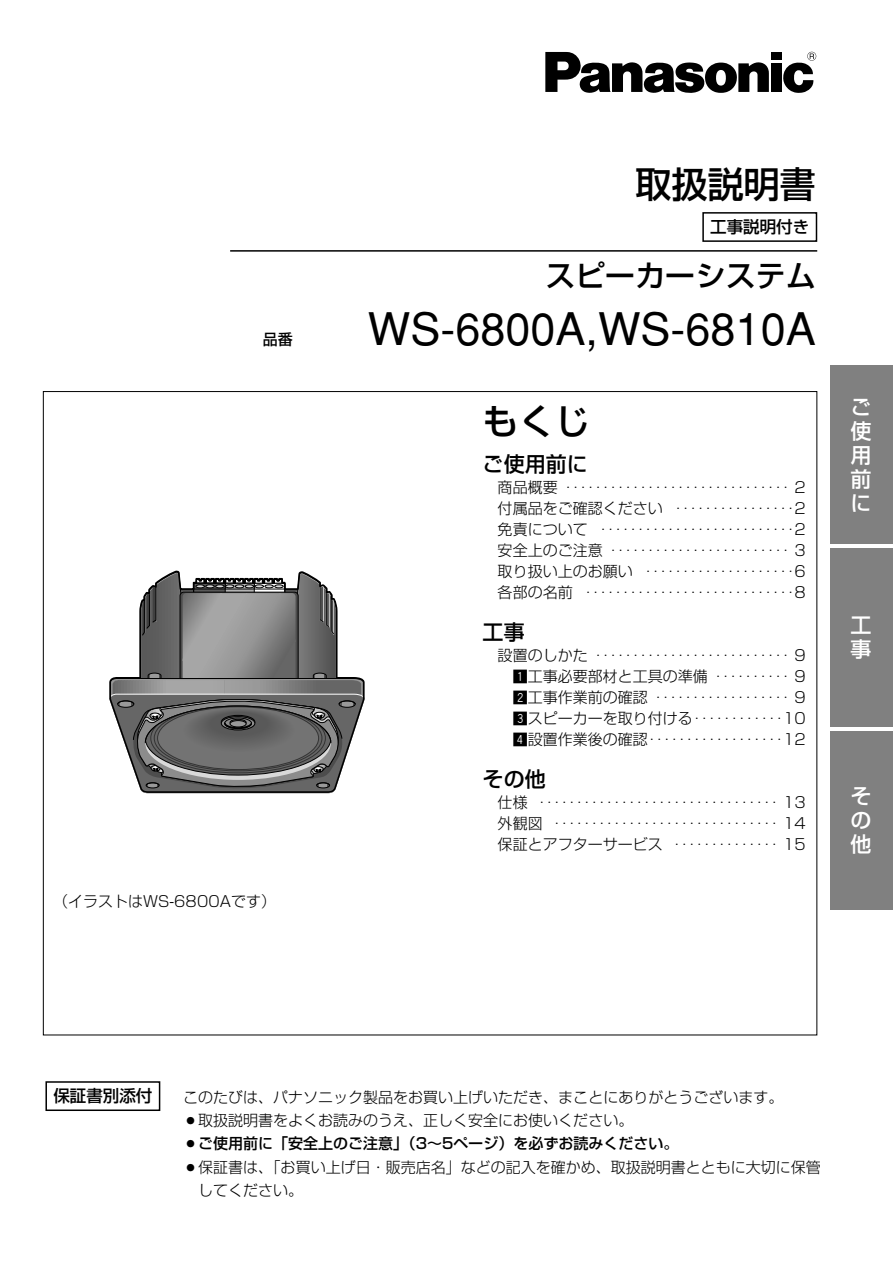
<style>
.page{position:relative;width:893px;height:1263px;background:#fff}
.page>*{position:absolute;margin:0;border:0;box-sizing:border-box;transform-origin:0 0}
.t1{font:45px "Helvetica";color:#000}
.t2{font:500 36px "Shin Go";color:#000}
.t3{font:500 30px "Shin Go";color:#000}
.t4{font:500 21px "Shin Go";color:#000}
.t5{font:500 21px/24px "Shin Go";color:#fff;text-align:justify}
.t6{font:500 16.5px "Shin Go";color:#000}
.t7{font:300 15px/21px "Shin Go";color:#000;text-align:justify}
.t8{font:500 15px "Shin Go";color:#000}
.s1{font-family:"Gthin Hround";font-weight:400}
</style>
<div class="page">
<div style="left:771px;top:52px;width:10px;height:8px;background:#000"></div>
<div style="left:771px;top:63px;width:10px;height:29px;background:#000"></div>
<svg style="left:545px;top:52px;width:223px;height:41px"></svg>
<svg style="left:783px;top:52px;width:33px;height:41px"></svg>
<svg style="left:109px;top:570px;width:256px;height:224px"></svg>
<hr style="left:230px;top:250px;width:587px;height:2px;background:#000">
<div style="left:702px;top:212px;width:115px;height:30px;border:2px solid #000"></div>
<div style="left:830px;top:366px;width:62px;height:178px;background:#808080"></div>
<div style="left:830px;top:549px;width:62px;height:178px;background:#808080"></div>
<div style="left:830px;top:731px;width:62px;height:179px;background:#808080"></div>
<div style="left:45px;top:1081px;width:115px;height:30px;border:2px solid #000"></div>
<p class="t8" style="left:263px;top:334px;width:32px">品番</p>
<p class="t7" style="left:53px;top:893px;width:225px">（イラストはWS-6800Aです）</p>
<h2 class="t2" style="left:635px;top:171px;width:181px">取扱説明書</h2>
<p class="t6" style="left:710px;top:221px;width:100px">工事説明付き</p>
<h3 class="t3" style="left:545px;top:264px;width:271px">スピーカーシステム</h3>
<h1 class="t1" style="left:368px;top:313px;width:449px">WS-6800A,WS-6810A</h1>
<h2 class="t2" style="left:482px;top:408px;width:109px">もくじ</h2>
<h3 class="t4" style="left:482px;top:456px;width:106px">ご使用前に</h3>
<p class="t7" style="left:497px;top:479px;width:310px">商品概要 ‥‥‥‥‥‥‥‥‥‥‥‥‥‥‥ 2付属品をご確認ください ‥‥‥‥‥‥‥‥2免責について ‥‥‥‥‥‥‥‥‥‥‥‥‥2安全上のご注意 ‥‥‥‥‥‥‥‥‥‥‥‥ 3取り扱い上のお願い ‥‥‥‥‥‥‥‥‥‥6各部の名前 ‥‥‥‥‥‥‥‥‥‥‥‥‥‥8</p>
<h3 class="t4" style="left:482px;top:624px;width:43px">工事</h3>
<p class="t7" style="left:512px;top:647px;width:295px;text-indent:-15px">設置のしかた ‥‥‥‥‥‥‥‥‥‥‥‥‥ 9<br><span class="s1">Z</span>工事必要部材と工具の準備 ‥‥‥‥‥ 9<br><span class="s1">X</span>工事作業前の確認 ‥‥‥‥‥‥‥‥‥ 9<br><span class="s1">C</span>スピーカーを取り付ける‥‥‥‥‥‥10<br><span class="s1">V</span>設置作業後の確認‥‥‥‥‥‥‥‥‥12</p>
<h3 class="t4" style="left:482px;top:772px;width:64px">その他</h3>
<p class="t7" style="left:497px;top:794px;width:310px">仕様 ‥‥‥‥‥‥‥‥‥‥‥‥‥‥‥‥ 13外観図 ‥‥‥‥‥‥‥‥‥‥‥‥‥‥‥ 14保証とアフターサービス ‥‥‥‥‥‥‥ 15</p>
<h3 class="t5" style="left:850px;top:397px;width:22px">ご使用前に</h3>
<h3 class="t5" style="left:850px;top:616px;width:22px">工事</h3>
<h3 class="t5" style="left:850px;top:787px;width:22px">その他</h3>
<p class="t6" style="left:53px;top:1090px;width:100px">保証書別添付</p>
<p class="t7" style="left:183px;top:1089px;width:602px">このたびは、パナソニック製品をお買い上げいただき、まことにありがとうございます。</p>
<p class="t7" style="left:183px;top:1111px;width:452px">○取扱説明書をよくお読みのうえ、正しく安全にお使いください。</p>
<p class="t8" style="left:183px;top:1138px;width:497px">○ご使用前に「安全上のご注意」（3～5ページ）を必ずお読みください。</p>
<p class="t7" style="left:198px;top:1157px;width:624px;line-height:23.5px;text-indent:-15px">○保証書は、「お買い上げ日・販売店名」などの記入を確かめ、取扱説明書とともに大切に保管してください。</p>
</div>
